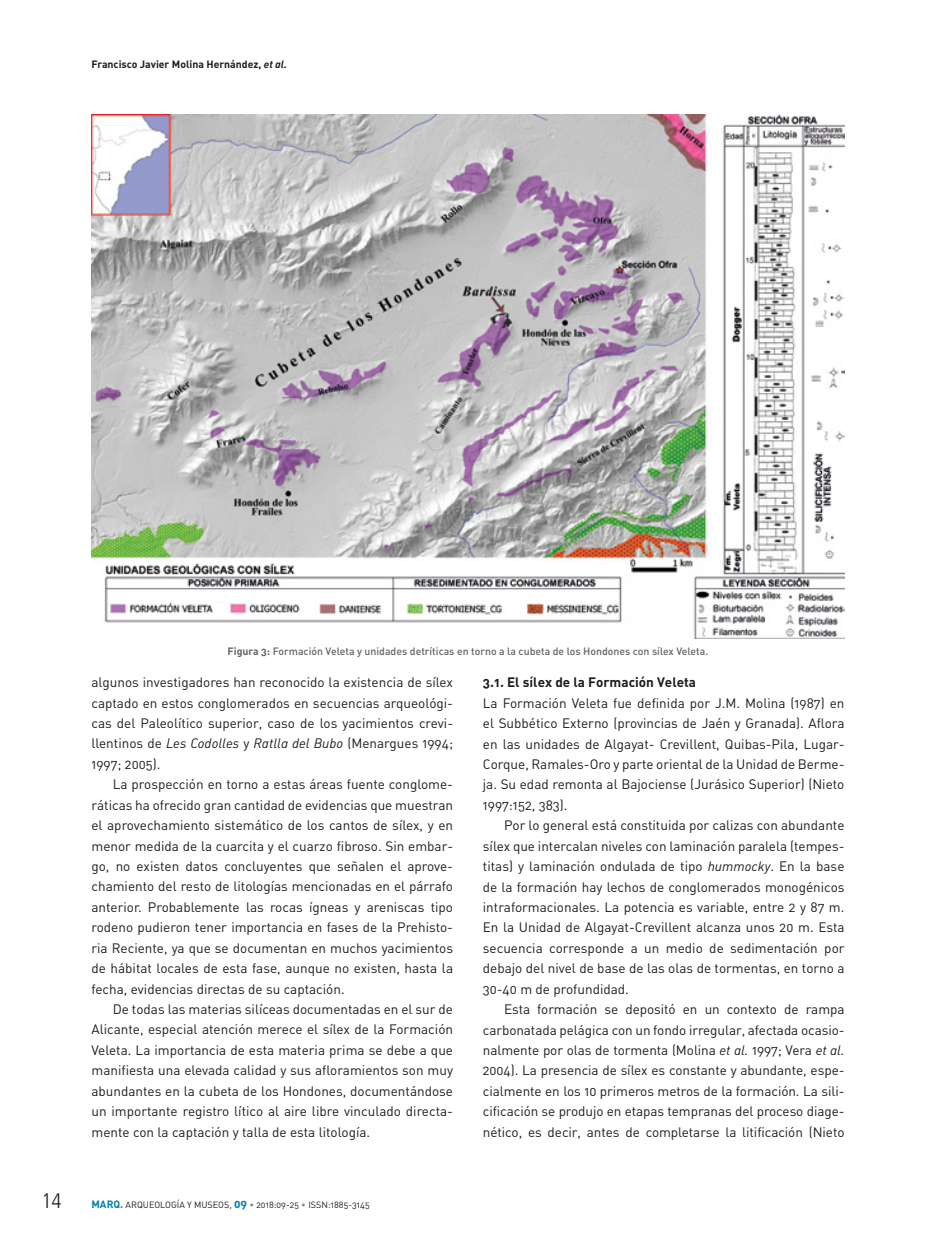
<style>
.page{position:relative;width:936px;height:1234px;background:#fff}
.page>*{position:absolute;margin:0;border:0;box-sizing:border-box;transform-origin:0 0}
.t1{font:300 condensed 21px "Frutiger LT Std";color:#1d1d1b}
.t2{font:13.5px/20.4px "DIN Regular Alternate";color:#1d1d1b;text-align:justify}
.t3{font:13.5px "DIN Bold Alternate";color:#1d1d1b}
.t4{font:10.5px "DIN Medium Alternate";color:#646363}
.t5{font:10.5px "DIN Bold Alternate";color:#1d1d1b}
.t6{font:9px "DIN Regular Alternate";color:#1d1d1b}
.s1{font-family:"DIN Bold Italic Alt"}
.s2{font-family:"DIN Bold Alternate"}
.s3{font-family:"DIN Regular Italic Alt"}
.s4{font-family:"DIN Bold Alternate";font-size:10.5px;color:#0081ad}
.s5{font-family:"DIN Bold Alternate";font-size:12px;color:#0081ad}
.s6{color:#878787}
</style>
<div class="page">
<img style="left:91px;top:115px;width:753px;height:523px">
<p class="t5" style="left:91px;top:57px;width:197px">Francisco Javier Molina Hernández, <span class="s1">et al.</span></p>
<p class="t4" style="left:227px;top:644px;width:482px"><span class="s2">Figura 3:</span> Formación Veleta y unidades detríticas en torno a la cubeta de los Hondones con sílex Veleta.</p>
<p class="t2" style="left:91px;top:671px;width:363px">algunos investigadores han reconocido la existencia de sílex captado en estos conglomerados en secuencias arqueológi&shy;cas del Paleolítico superior, caso de los yacimientos crevi&shy;llentinos de <span class="s3">Les Codolles</span> y <span class="s3">Ratlla del Bubo</span> (Menargues 1994; 1997; 2005).</p>
<p class="t2" style="left:91px;top:773px;width:363px;text-indent:21px">La prospección en torno a estas áreas fuente conglome&shy;ráticas ha ofrecido gran cantidad de evidencias que muestran el aprovechamiento sistemático de los cantos de sílex, y en menor medida de la cuarcita y el cuarzo fibroso. Sin embar&shy;go, no existen datos concluyentes que señalen el aprove&shy;chamiento del resto de litologías mencionadas en el párrafo anterior. Probablemente las rocas ígneas y areniscas tipo rodeno pudieron tener importancia en fases de la Prehisto&shy;ria Reciente, ya que se documentan en muchos yacimientos de hábitat locales de esta fase, aunque no existen, hasta la fecha, evidencias directas de su captación.</p>
<p class="t2" style="left:91px;top:998px;width:363px;text-indent:21px">De todas las materias silíceas documentadas en el sur de Alicante, especial atención merece el sílex de la Formación Veleta. La importancia de esta materia prima se debe a que manifiesta una elevada calidad y sus afloramientos son muy abundantes en la cubeta de los Hondones, documentándose un importante registro lítico al aire libre vinculado directa&shy;mente con la captación y talla de esta litología.</p>
<h1 class="t1" style="left:41px;top:1188px;width:22px">14</h1>
<p class="t6" style="left:91px;top:1198px;width:280px"><span class="s4">MARQ.</span> ARQUEOLOGÍA Y MUSEOS, <span class="s5">09</span> <span class="s6">•</span> 2018:09-25 <span class="s6">•</span> ISSN:1885-3145</p>
<p class="t3" style="left:483px;top:673px;width:215px">3.1. El sílex de la Formación Veleta</p>
<p class="t2" style="left:483px;top:692px;width:363px">La Formación Veleta fue definida por J.M. Molina (1987) en el Subbético Externo (provincias de Jaén y Granada). Aflora en las unidades de Algayat- Crevillent, Quibas-Pila, Lugar-Corque, Ramales-Oro y parte oriental de la Unidad de Berme&shy;ja. Su edad remonta al Bajociense (Jurásico Superior) (Nieto 1997:152, 383).</p>
<p class="t2" style="left:483px;top:814px;width:363px;text-indent:21px">Por lo general está constituida por calizas con abundante sílex que intercalan niveles con laminación paralela (tempes&shy;titas) y laminación ondulada de tipo <span class="s3">hummocky</span>. En la base de la formación hay lechos de conglomerados monogénicos intraformacionales. La potencia es variable, entre 2 y 87 m.<br>En la Unidad de Algayat-Crevillent alcanza unos 20 m. Esta secuencia corresponde a un medio de sedimentación por debajo del nivel de base de las olas de tormentas, en torno a 30-40 m de profundidad.</p>
<p class="t2" style="left:483px;top:998px;width:363px;text-indent:21px">Esta formación se depositó en un contexto de rampa carbonatada pelágica con un fondo irregular, afectada ocasio&shy;nalmente por olas de tormenta (Molina <span class="s3">et al.</span> 1997; Vera <span class="s3">et al.<br></span>2004). La presencia de sílex es constante y abundante, espe&shy;cialmente en los 10 primeros metros de la formación. La sili&shy;cificación se produjo en etapas tempranas del proceso diage&shy;nético, es decir, antes de completarse la litificación (Nieto</p>
</div>
